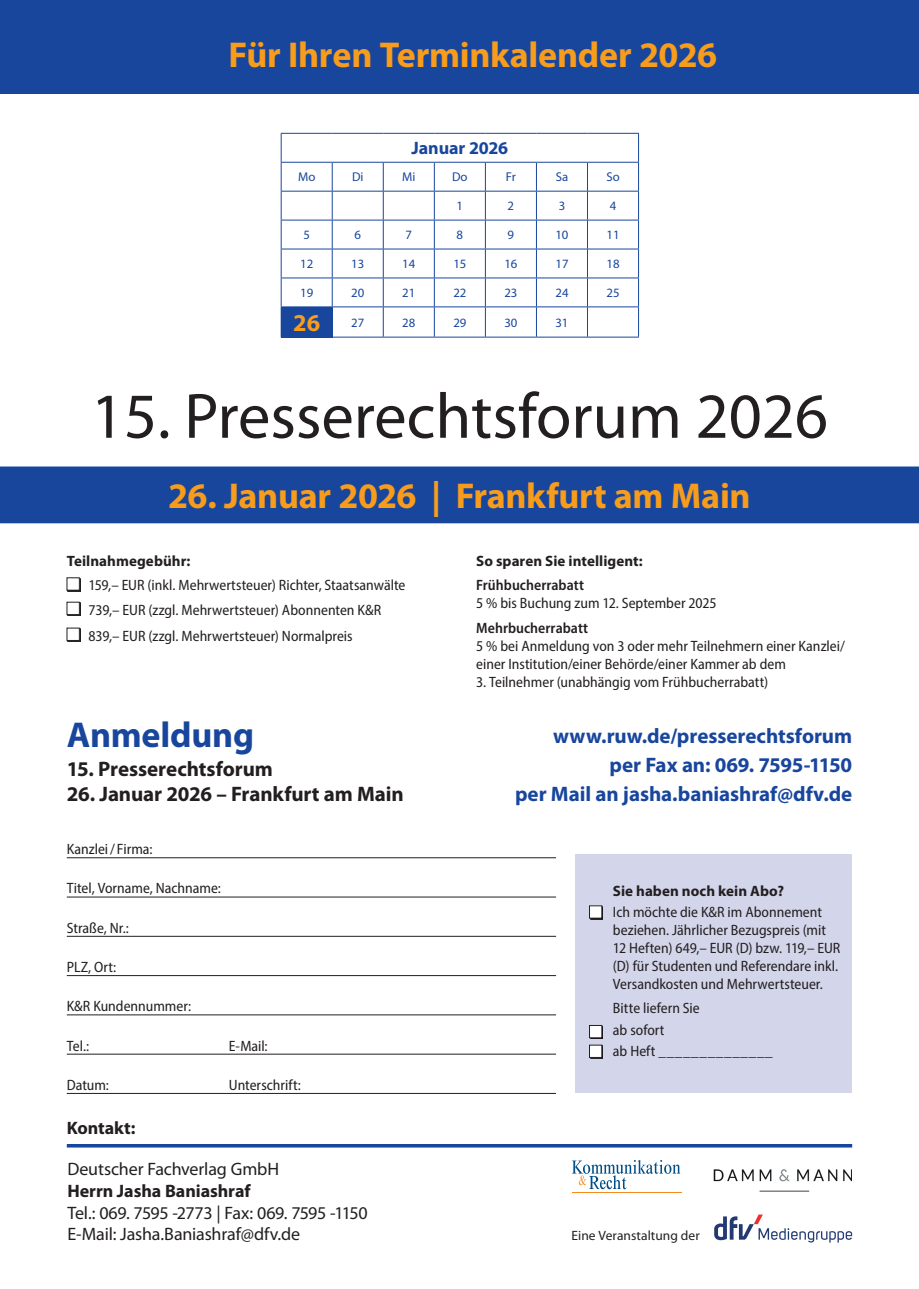
<style>
.page{position:relative;width:919px;height:1289px;background:#fff}
.page>*{position:absolute;margin:0;border:0;box-sizing:border-box;transform-origin:0 0}
.t1{font:64.5px "Myriad Pro";color:#231f20}
.t2{font:700 36px "Myriad Pro";letter-spacing:-.01em;color:#f89c1c}
.t3{font:700 36px "Myriad Pro";letter-spacing:-.005em;color:#18469d}
.t4{font:700 24.3px "Myriad Pro";color:#f89c1c}
.t5{font:700 21px/29.4px "Myriad Pro";letter-spacing:-.005em;color:#18469d;text-align:right}
.t6{font:700 21px "Myriad Pro";letter-spacing:-.005em;color:#231f20}
.t7{font:18px/21.6px "Myriad Pro";letter-spacing:-.01em;color:#231f20}
.t8{font:700 18px "Myriad Pro";letter-spacing:-.005em;color:#231f20}
.t9{font:700 18px "Myriad Pro";letter-spacing:-.005em;color:#18469d}
.t10{font:semi-condensed 15px/18px "Myriad Pro";color:#231f20}
.t11{font:700 15px "Myriad Pro";letter-spacing:.005em;color:#231f20}
.t12{font:600 semi-condensed 15px "Myriad Pro";letter-spacing:.005em;color:#231f20}
.t13{font:13.5px "Myriad Pro";letter-spacing:.005em;color:#231f20}
.t14{font:12.75px "Myriad Pro";color:#18469d}
</style>
<div class="page">
<div style="left:281px;top:307px;width:51px;height:30px;background:#18469d"></div>
<hr style="left:281px;top:133px;width:51px;height:1px;background:#18469d">
<hr style="left:332px;top:133px;width:51px;height:1px;background:#18469d">
<hr style="left:383px;top:133px;width:51px;height:1px;background:#18469d">
<hr style="left:434px;top:133px;width:51px;height:1px;background:#18469d">
<hr style="left:485px;top:133px;width:51px;height:1px;background:#18469d">
<hr style="left:536px;top:133px;width:51px;height:1px;background:#18469d">
<hr style="left:587px;top:133px;width:52px;height:1px;background:#18469d">
<hr style="left:281px;top:162px;width:51px;height:1px;background:#18469d">
<hr style="left:281px;top:191px;width:51px;height:1px;background:#18469d">
<hr style="left:281px;top:220px;width:51px;height:1px;background:#18469d">
<hr style="left:281px;top:249px;width:51px;height:1px;background:#18469d">
<hr style="left:281px;top:277px;width:51px;height:1px;background:#18469d">
<hr style="left:281px;top:306px;width:51px;height:1px;background:#18469d">
<hr style="left:281px;top:337px;width:51px;height:1px;background:#18469d">
<hr style="left:332px;top:337px;width:51px;height:1px;background:#18469d">
<hr style="left:383px;top:337px;width:51px;height:1px;background:#18469d">
<hr style="left:434px;top:337px;width:51px;height:1px;background:#18469d">
<hr style="left:485px;top:337px;width:51px;height:1px;background:#18469d">
<hr style="left:536px;top:337px;width:51px;height:1px;background:#18469d">
<hr style="left:587px;top:337px;width:52px;height:1px;background:#18469d">
<svg style="left:281px;top:134px;width:1px;height:172px"></svg>
<svg style="left:332px;top:134px;width:307px;height:203px"></svg>
<hr style="left:332px;top:307px;width:1px;height:30px;background:#18469d">
<hr style="left:434px;top:307px;width:1px;height:30px;background:#18469d">
<hr style="left:485px;top:307px;width:1px;height:30px;background:#18469d">
<hr style="left:536px;top:307px;width:1px;height:30px;background:#18469d">
<hr style="left:587px;top:307px;width:1px;height:30px;background:#18469d">
<hr style="left:638px;top:307px;width:1px;height:30px;background:#18469d">
<div style="left:0;top:0;width:918px;height:94px;background:#18469d"></div>
<div style="left:0;top:466px;width:918px;height:57px;background:#18469d"></div>
<svg style="left:68px;top:590px;width:12px;height:1px"></svg>
<div style="left:67px;top:577px;width:13px;height:13px;border:1px solid #231f20"></div>
<svg style="left:68px;top:614px;width:12px;height:1px"></svg>
<div style="left:67px;top:602px;width:13px;height:12px;border:1px solid #231f20"></div>
<svg style="left:68px;top:640px;width:12px;height:1px"></svg>
<div style="left:67px;top:628px;width:13px;height:12px;border:1px solid #231f20"></div>
<hr style="left:67px;top:857px;width:489px;height:1px;background:#231f20">
<hr style="left:67px;top:896px;width:489px;height:1px;background:#231f20">
<hr style="left:67px;top:936px;width:489px;height:1px;background:#231f20">
<hr style="left:67px;top:975px;width:489px;height:1px;background:#231f20">
<hr style="left:67px;top:1014px;width:489px;height:1px;background:#231f20">
<hr style="left:67px;top:1053px;width:489px;height:1px;background:#231f20">
<hr style="left:67px;top:1093px;width:489px;height:1px;background:#231f20">
<div style="left:575px;top:854px;width:277px;height:238px;background:#d3d5ea"></div>
<hr style="left:67px;top:1144px;width:785px;height:3px;background:#18469d">
<svg style="left:590px;top:906px;width:13px;height:13px"></svg>
<div style="left:589px;top:905px;width:12px;height:13px;background:#fff"></div>
<div style="left:589px;top:905px;width:13px;height:13px;border:1px solid #231f20"></div>
<svg style="left:590px;top:1026px;width:13px;height:12px"></svg>
<div style="left:589px;top:1025px;width:12px;height:12px;background:#fff"></div>
<div style="left:589px;top:1025px;width:13px;height:12px;border:1px solid #231f20"></div>
<svg style="left:590px;top:1045px;width:13px;height:13px"></svg>
<div style="left:589px;top:1045px;width:12px;height:12px;background:#fff"></div>
<img style="left:713px;top:1169px;width:138px;height:22px">
<svg style="left:572px;top:1160px;width:108px;height:29px"></svg>
<hr style="left:571px;top:1192px;width:110px;height:1px;background:#f68b1f">
<svg style="left:714px;top:1214px;width:138px;height:28px"></svg>
<h2 class="t2" style="left:228px;top:31px;width:490px">Für Ihren Terminkalender 2026</h2>
<p class="t9" style="left:411px;top:136px;width:98px">Januar 2026</p>
<p class="t14" style="left:298px;top:169px;width:19px">Mo</p>
<p class="t14" style="left:352px;top:169px;width:13px">Di</p>
<p class="t14" style="left:402px;top:169px;width:15px">Mi</p>
<p class="t14" style="left:452px;top:169px;width:17px">Do</p>
<p class="t14" style="left:506px;top:169px;width:12px">Fr</p>
<p class="t14" style="left:555px;top:169px;width:14px">Sa</p>
<p class="t14" style="left:606px;top:169px;width:15px">So</p>
<p class="t14" style="left:456px;top:198px;width:8px">1</p>
<p class="t14" style="left:507px;top:198px;width:8px">2</p>
<p class="t14" style="left:558px;top:198px;width:8px">3</p>
<p class="t14" style="left:609px;top:198px;width:8px">4</p>
<p class="t14" style="left:303px;top:227px;width:8px">5</p>
<p class="t14" style="left:354px;top:227px;width:8px">6</p>
<p class="t14" style="left:405px;top:227px;width:8px">7</p>
<p class="t14" style="left:456px;top:227px;width:8px">8</p>
<p class="t14" style="left:507px;top:227px;width:8px">9</p>
<p class="t14" style="left:555px;top:227px;width:15px">10</p>
<p class="t14" style="left:606px;top:227px;width:15px">11</p>
<p class="t14" style="left:300px;top:256px;width:15px">12</p>
<p class="t14" style="left:351px;top:256px;width:15px">13</p>
<p class="t14" style="left:402px;top:256px;width:15px">14</p>
<p class="t14" style="left:453px;top:256px;width:15px">15</p>
<p class="t14" style="left:504px;top:256px;width:15px">16</p>
<p class="t14" style="left:555px;top:256px;width:15px">17</p>
<p class="t14" style="left:606px;top:256px;width:15px">18</p>
<p class="t14" style="left:300px;top:285px;width:15px">19</p>
<p class="t14" style="left:351px;top:285px;width:15px">20</p>
<p class="t14" style="left:402px;top:285px;width:15px">21</p>
<p class="t14" style="left:453px;top:285px;width:15px">22</p>
<p class="t14" style="left:504px;top:285px;width:15px">23</p>
<p class="t14" style="left:555px;top:285px;width:15px">24</p>
<p class="t14" style="left:606px;top:285px;width:15px">25</p>
<h3 class="t4" style="left:293px;top:307px;width:28px">26</h3>
<p class="t14" style="left:351px;top:314px;width:15px">27</p>
<p class="t14" style="left:402px;top:314px;width:15px">28</p>
<p class="t14" style="left:453px;top:314px;width:15px">29</p>
<p class="t14" style="left:504px;top:314px;width:15px">30</p>
<p class="t14" style="left:555px;top:314px;width:15px">31</p>
<h1 class="t1" style="left:91px;top:376px;width:738px">15. Presserechtsforum 2026</h1>
<h2 class="t2" style="left:168px;top:473px;width:584px">26. Januar 2026 | Frankfurt am Main</h2>
<p class="t11" style="left:67px;top:551px;width:125px">Teilnahmegebühr:</p>
<p class="t10" style="left:89px;top:573px;width:318px;line-height:24.5px">159,– EUR (inkl. Mehrwertsteuer) Richter, Staatsanwälte<br>739,– EUR (zzgl. Mehrwertsteuer) Abonnenten K&amp;R</p>
<p class="t10" style="left:89px;top:626px;width:265px">839,– EUR (zzgl. Mehrwertsteuer) Normalpreis</p>
<p class="t11" style="left:476px;top:551px;width:168px">So sparen Sie intelligent:</p>
<p class="t12" style="left:476px;top:576px;width:109px">Frühbucherrabatt</p>
<p class="t10" style="left:476px;top:594px;width:242px">5 % bis Buchung zum 12. September 2025</p>
<p class="t12" style="left:476px;top:618px;width:114px">Mehrbucherrabatt</p>
<p class="t10" style="left:476px;top:636px;width:370px">5 % bei Anmeldung von 3 oder mehr Teilnehmern einer Kanzlei/ einer Institution/einer Behörde/einer Kammer ab dem</p>
<p class="t10" style="left:476px;top:672px;width:294px">3. Teilnehmer (unabhängig vom Frühbucherrabatt)</p>
<h2 class="t3" style="left:67px;top:711px;width:189px">Anmeldung</h2>
<h3 class="t6" style="left:67px;top:755px;width:208px">15. Presserechtsforum</h3>
<h3 class="t6" style="left:67px;top:780px;width:338px">26. Januar 2026 – Frankfurt am Main</h3>
<p class="t10" style="left:67px;top:840px;width:87px">Kanzlei / Firma:</p>
<p class="t10" style="left:67px;top:879px;width:155px">Titel, Vorname, Nachname:</p>
<p class="t10" style="left:67px;top:918px;width:64px">Straße, Nr.:</p>
<p class="t10" style="left:67px;top:957px;width:51px">PLZ, Ort:</p>
<p class="t10" style="left:67px;top:997px;width:126px">K&amp;R Kundennummer:</p>
<p class="t10" style="left:67px;top:1036px;width:24px">Tel.:</p>
<p class="t10" style="left:229px;top:1036px;width:40px">E-Mail:</p>
<p class="t10" style="left:67px;top:1075px;width:44px">Datum:</p>
<p class="t10" style="left:229px;top:1075px;width:73px">Unterschrift:</p>
<p class="t8" style="left:67px;top:1116px;width:70px">Kontakt:</p>
<p class="t7" style="left:67px;top:1158px;width:213px">Deutscher Fachverlag GmbH</p>
<p class="t8" style="left:67px;top:1179px;width:185px">Herrn Jasha Baniashraf</p>
<p class="t7" style="left:67px;top:1201px;width:302px">Tel.: 069. 7595 -2773 | Fax: 069. 7595 -1150<br>E-Mail: Jasha.Baniashraf@dfv.de</p>
<h3 class="t5" style="left:515px;top:720px;width:338px">www.ruw.de/presserechtsforum<br>per Fax an: 069. 7595-1150<br>per Mail an jasha.baniashraf@dfv.de</h3>
<p class="t11" style="left:613px;top:880px;width:173px">Sie haben noch kein Abo?</p>
<p class="t10" style="left:613px;top:902px;width:229px">Ich möchte die K&amp;R im Abonnement beziehen. Jährlicher Bezugspreis (mit 12 Heften) 649,– EUR (D) bzw. 119,– EUR (D) für Studenten und Referendare inkl.<br>Versandkosten und Mehrwertsteuer.</p>
<p class="t10" style="left:613px;top:997px;width:161px;line-height:21.3px">Bitte liefern Sie<br>ab sofort<br>ab Heft ______________</p>
<p class="t13" style="left:571px;top:1226px;width:130px">Eine Veranstaltung der</p>
</div>
